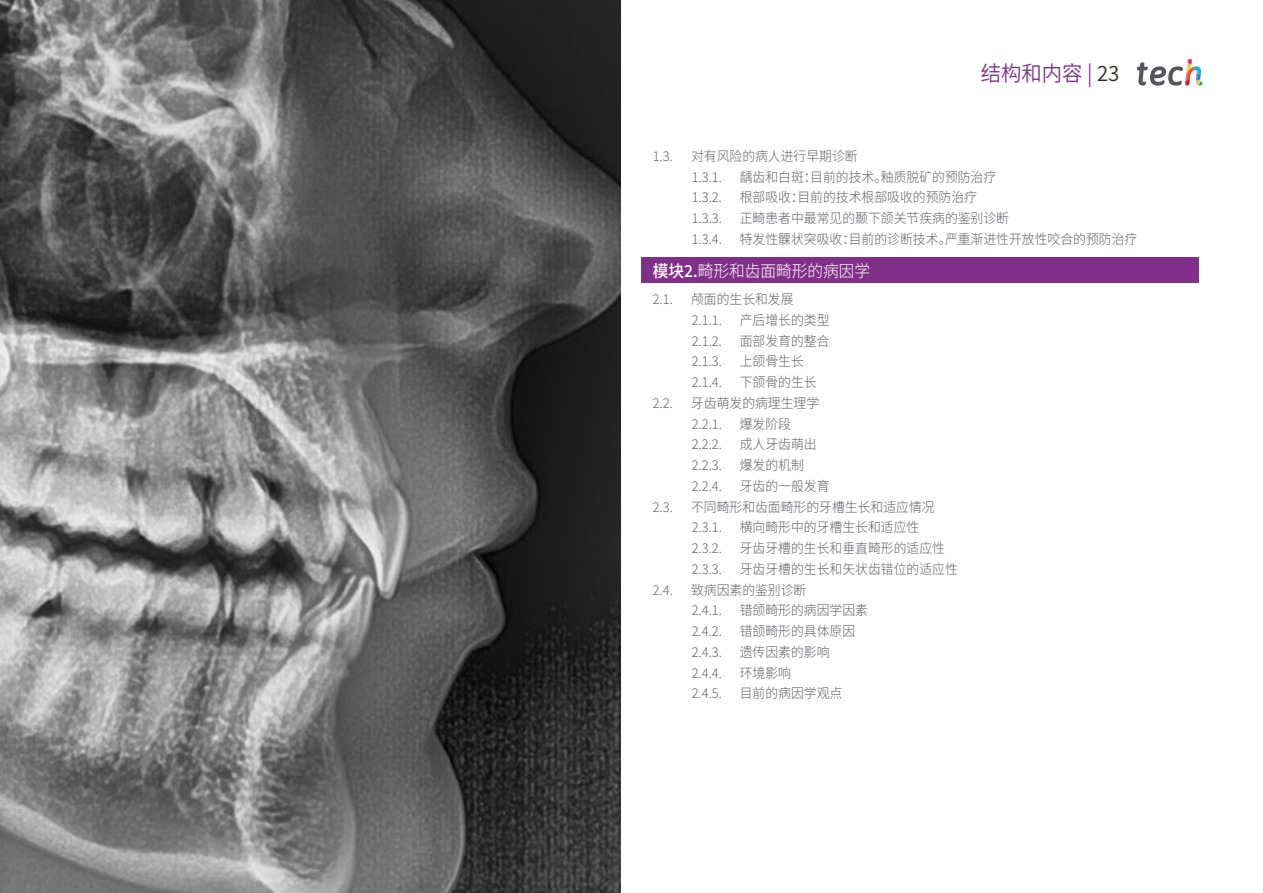
<style>
.page{position:relative;width:1263px;height:893px;background:#fff}
.page>*{position:absolute;margin:0;border:0;box-sizing:border-box;transform-origin:0 0}
.t1{font:21px "Source Han Sans CN";color:#813089}
.t2{font:300 16.5px "Source Han Sans CN";color:#fff;scale:.95 1}
.t3{font:300 13.5px/20.7px "Source Han Sans CN";color:#61646a;scale:.95 1}
.s1{color:#312e20}
.s2{font-weight:500}
</style>
<div class="page">
<img style="left:0;top:0;width:621px;height:893px">
<svg style="left:1137px;top:59px;width:65px;height:27px"></svg>
<div style="left:642px;top:257px;width:557px;height:26px;background:#813089"></div>
<h1 class="t1" style="left:981px;top:61px;width:140px">结构和内容 | <span class="s1">23</span></h1>
<p class="t3" style="left:653px;top:146px;width:23px">1.3.</p>
<p class="t3" style="left:691px;top:146px;width:177px">对有风险的病人进行早期诊断<br>1.3.1.</p>
<p class="t3" style="left:740px;top:166px;width:272px">龋齿和白斑：目前的技术。釉质脱矿的预防治疗</p>
<p class="t3" style="left:692px;top:187px;width:33px">1.3.2.</p>
<p class="t3" style="left:740px;top:187px;width:251px">根部吸收：目前的技术根部吸收的预防治疗</p>
<p class="t3" style="left:692px;top:208px;width:33px">1.3.3.</p>
<p class="t3" style="left:740px;top:208px;width:285px">正畸患者中最常见的颞下颌关节疾病的鉴别诊断</p>
<p class="t3" style="left:692px;top:229px;width:33px">1.3.4.</p>
<p class="t3" style="left:740px;top:229px;width:420px">特发性髁状突吸收：目前的诊断技术。严重渐进性开放性咬合的预防治疗</p>
<p class="t2" style="left:653px;top:262px;width:230px"><span class="s2">模块2.</span>畸形和齿面畸形的病因学</p>
<p class="t3" style="left:653px;top:289px;width:23px">2.1.</p>
<p class="t3" style="left:691px;top:289px;width:110px">颅面的生长和发展<br>2.1.1.</p>
<p class="t3" style="left:740px;top:310px;width:96px">产后增长的类型</p>
<p class="t3" style="left:692px;top:331px;width:33px">2.1.2.</p>
<p class="t3" style="left:740px;top:331px;width:96px">面部发育的整合</p>
<p class="t3" style="left:692px;top:351px;width:33px">2.1.3.</p>
<p class="t3" style="left:740px;top:351px;width:69px">上颌骨生长</p>
<p class="t3" style="left:692px;top:372px;width:33px">2.1.4.</p>
<p class="t3" style="left:740px;top:372px;width:83px">下颌骨的生长</p>
<p class="t3" style="left:653px;top:393px;width:23px">2.2.</p>
<p class="t3" style="left:691px;top:393px;width:136px">牙齿萌发的病理生理学<br>2.2.1.</p>
<p class="t3" style="left:740px;top:413px;width:55px">爆发阶段</p>
<p class="t3" style="left:692px;top:434px;width:33px">2.2.2.</p>
<p class="t3" style="left:740px;top:434px;width:83px">成人牙齿萌出</p>
<p class="t3" style="left:692px;top:455px;width:33px">2.2.3.</p>
<p class="t3" style="left:740px;top:455px;width:69px">爆发的机制</p>
<p class="t3" style="left:692px;top:476px;width:33px">2.2.4.</p>
<p class="t3" style="left:740px;top:476px;width:96px">牙齿的一般发育</p>
<p class="t3" style="left:653px;top:496px;width:23px">2.3.</p>
<p class="t3" style="left:691px;top:496px;width:258px">不同畸形和齿面畸形的牙槽生长和适应情况<br>2.3.1.</p>
<p class="t3" style="left:740px;top:517px;width:190px">横向畸形中的牙槽生长和适应性</p>
<p class="t3" style="left:692px;top:538px;width:33px">2.3.2.</p>
<p class="t3" style="left:740px;top:538px;width:218px">牙齿牙槽的生长和垂直畸形的适应性</p>
<p class="t3" style="left:692px;top:559px;width:33px">2.3.3.</p>
<p class="t3" style="left:740px;top:559px;width:231px">牙齿牙槽的生长和矢状齿错位的适应性</p>
<p class="t3" style="left:653px;top:579px;width:23px">2.4.</p>
<p class="t3" style="left:691px;top:579px;width:123px">致病因素的鉴别诊断<br>2.4.1.</p>
<p class="t3" style="left:740px;top:600px;width:137px">错颌畸形的病因学因素</p>
<p class="t3" style="left:692px;top:621px;width:33px">2.4.2.</p>
<p class="t3" style="left:740px;top:621px;width:123px">错颌畸形的具体原因</p>
<p class="t3" style="left:692px;top:642px;width:33px">2.4.3.</p>
<p class="t3" style="left:740px;top:642px;width:96px">遗传因素的影响</p>
<p class="t3" style="left:692px;top:662px;width:33px">2.4.4.</p>
<p class="t3" style="left:740px;top:662px;width:55px">环境影响</p>
<p class="t3" style="left:692px;top:683px;width:33px">2.4.5.</p>
<p class="t3" style="left:740px;top:683px;width:109px">目前的病因学观点</p>
</div>
